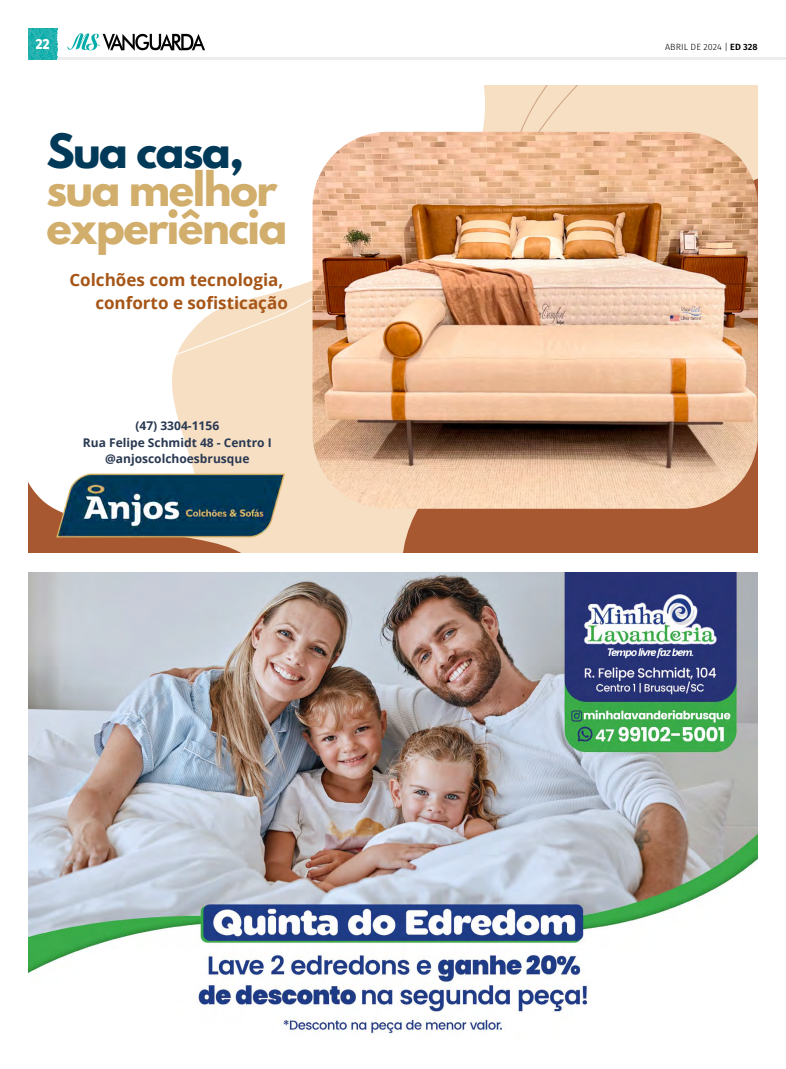
<style>
.page{position:relative;width:786px;height:1069px;background:#fff}
.page>*{position:absolute;margin:0;border:0;box-sizing:border-box;transform-origin:0 0}
.t1{font:700 42px/38.2px "League Spartan";letter-spacing:-.035em;color:#d2ae6d}
.t2{font:700 42px "League Spartan";letter-spacing:-.035em;color:#013958}
.t3{font:700 17px/23.2px "Open Sans";color:#a65516;text-align:right}
.t4{font:800 14.6px "Fira Sans";color:#fff;scale:.9 1}
.t5{font:700 12px/16.5px "Open Sans";color:#293951;text-align:center}
.t6{font:300 9px "Fira Sans";letter-spacing:.01em;color:#000}
.s1{font-weight:600}
</style>
<div class="page">
<hr style="left:57px;top:58px;width:728px;height:2px;background:#ededed">
<svg style="left:67px;top:33px;width:138px;height:18px"></svg>
<svg style="left:28px;top:28px;width:29px;height:32px"></svg>
<img style="left:28px;top:573px;width:729px;height:461px">
<div style="left:458px;top:509px;width:299px;height:44px;background:#a85830"></div>
<svg style="left:472px;top:85px;width:285px;height:47px;background:#f6dfc6"></svg>
<svg style="left:172px;top:131px;width:286px;height:422px"></svg>
<img style="left:312px;top:132px;width:445px;height:377px">
<img style="left:28px;top:395px;width:280px;height:158px">
<p class="t4" style="left:36px;top:33px;width:17px">22</p>
<p class="t6" style="left:664px;top:40px;width:94px">ABRIL DE 2024 | <span class="s1">ED 328</span></p>
<h1 class="t2" style="left:46px;top:118px;width:199px">Sua casa,</h1>
<h1 class="t1" style="left:46px;top:169px;width:242px">sua melhor experiência</h1>
<h2 class="t3" style="left:69px;top:268px;width:220px">Colchões com tecnologia, conforto e sofisticação</h2>
<p class="t5" style="left:83px;top:417px;width:190px">(47) 3304-1156<br>Rua Felipe Schmidt 48 - Centro I @anjoscolchoesbrusque</p>
</div>
